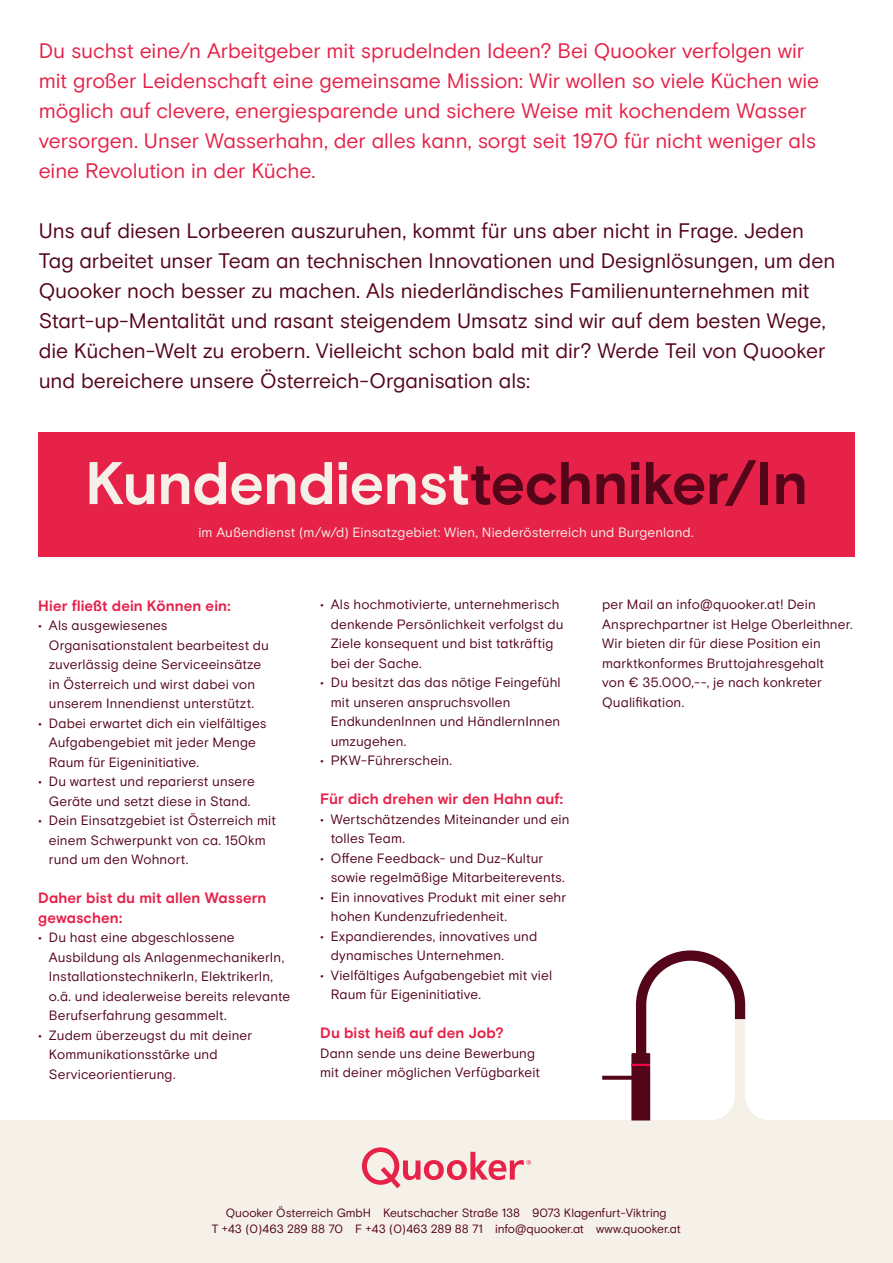
<style>
.page{position:relative;width:893px;height:1263px;background:#fff}
.page>*{position:absolute;margin:0;border:0;box-sizing:border-box;transform-origin:0 0}
.t1{font:700 60px "Basis Grotesque Pro";letter-spacing:-.01em;color:#f5f1e9}
.t2{font:21px/30px "Basis Grotesque Pro";letter-spacing:-.005em;color:#54051a}
.t3{font:21px/30px "Basis Grotesque Pro";letter-spacing:-.005em;color:#e62249}
.t4{font:700 15px/19.5px "Basis Grotesque Pro";letter-spacing:.005em;color:#e62249}
.t5{font:13.5px/19.5px "Basis Grotesque Pro";letter-spacing:.01em;color:#54051a}
.t6{font:13.5px "Basis Grotesque Pro";letter-spacing:.01em;color:#f5f1e9}
.t7{font:12px/16.5px "Basis Grotesque Pro";color:#54051a;text-align:center}
.s1{color:#54051a}
</style>
<div class="page">
<div style="left:38px;top:432px;width:817px;height:125px;background:#e62249"></div>
<div style="left:0;top:1120px;width:893px;height:143px;background:#f5f1e9"></div>
<svg style="left:602px;top:950px;width:161px;height:170px"></svg>
<svg style="left:362px;top:1147px;width:169px;height:41px"></svg>
<p class="t3" style="left:39px;top:36px;width:782px">Du suchst eine/n Arbeitgeber mit sprudelnden Ideen? Bei Quooker verfolgen wir mit großer Leidenschaft eine gemeinsame Mission: Wir wollen so viele Küchen wie möglich auf clevere, energiesparende und sichere Weise mit kochendem Wasser versorgen. Unser Wasserhahn, der alles kann, sorgt seit 1970 für nicht weniger als eine Revolution in der Küche.</p>
<p class="t2" style="left:39px;top:216px;width:798px">Uns auf diesen Lorbeeren auszuruhen, kommt für uns aber nicht in Frage. Jeden Tag arbeitet unser Team an technischen Innovationen und Designlösungen, um den Quooker noch besser zu machen. Als niederländisches Familienunternehmen mit Start-up-Mentalität und rasant steigendem Umsatz sind wir auf dem besten Wege, die Küchen-Welt zu erobern. Vielleicht schon bald mit dir? Werde Teil von Quooker und bereichere unsere Österreich-Organisation als:</p>
<h1 class="t1" style="left:85px;top:448px;width:724px">Kundendienst<span class="s1">techniker/In</span></h1>
<p class="t6" style="left:198px;top:524px;width:497px">im Außendienst (m/w/d) Einsatzgebiet: Wien, Niederösterreich und Burgenland.</p>
<p class="t4" style="left:38px;top:596px;width:194px">Hier fließt dein Können ein:</p>
<p class="t5" style="left:49px;top:616px;width:222px;text-indent:-11px">• Als ausgewiesenes<br>Organisationstalent bearbeitest du zuverlässig deine Serviceeinsätze in Österreich und wirst dabei von unserem Innendienst unterstützt.</p>
<p class="t5" style="left:49px;top:714px;width:219px;text-indent:-11px">• Dabei erwartet dich ein vielfältiges<br>Aufgabengebiet mit jeder Menge<br>Raum für Eigeninitiative.</p>
<p class="t5" style="left:38px;top:772px;width:218px;text-align:center">• Du wartest und reparierst unsere<br>Geräte und setzt diese in Stand.</p>
<p class="t5" style="left:49px;top:811px;width:229px;text-indent:-11px">• Dein Einsatzgebiet ist Österreich mit einem Schwerpunkt von ca. 150km rund um den Wohnort.</p>
<p class="t4" style="left:38px;top:889px;width:230px">Daher bist du mit allen Wassern gewaschen:</p>
<p class="t5" style="left:49px;top:928px;width:243px;text-indent:-11px">• Du hast eine abgeschlossene Ausbildung als AnlagenmechanikerIn, InstallationstechnikerIn, ElektrikerIn, o.ä. und idealerweise bereits relevante Berufserfahrung gesammelt.</p>
<p class="t5" style="left:49px;top:1026px;width:205px;text-indent:-11px">• Zudem überzeugst du mit deiner<br>Kommunikationsstärke und<br>Serviceorientierung.</p>
<p class="t5" style="left:331px;top:595px;width:234px;text-indent:-11px">• Als hochmotivierte, unternehmerisch denkende Persönlichkeit verfolgst du<br>Ziele konsequent und bist tatkräftig bei der Sache.</p>
<p class="t5" style="left:331px;top:673px;width:231px;text-indent:-11px">• Du besitzt das das nötige Feingefühl mit unseren anspruchsvollen<br>EndkundenInnen und HändlernInnen umzugehen.</p>
<p class="t5" style="left:320px;top:751px;width:133px">• PKW-Führerschein.</p>
<p class="t4" style="left:320px;top:790px;width:244px">Für dich drehen wir den Hahn auf:</p>
<p class="t5" style="left:331px;top:810px;width:240px;text-indent:-11px">• Wertschätzendes Miteinander und ein tolles Team.</p>
<p class="t5" style="left:331px;top:849px;width:236px;text-indent:-11px">• Offene Feedback- und Duz-Kultur sowie regelmäßige Mitarbeiterevents.</p>
<p class="t5" style="left:331px;top:888px;width:237px;text-indent:-11px">• Ein innovatives Produkt mit einer sehr hohen Kundenzufriedenheit.</p>
<p class="t5" style="left:331px;top:927px;width:208px;text-indent:-11px">• Expandierendes, innovatives und dynamisches Unternehmen.</p>
<p class="t5" style="left:331px;top:966px;width:223px;text-indent:-11px">• Vielfältiges Aufgabengebiet mit viel<br>Raum für Eigeninitiative.</p>
<p class="t4" style="left:320px;top:1024px;width:185px">Du bist heiß auf den Job?</p>
<p class="t5" style="left:320px;top:1044px;width:221px">Dann sende uns deine Bewerbung mit deiner möglichen Verfügbarkeit</p>
<p class="t5" style="left:602px;top:595px;width:252px">per Mail an info@quooker.at! Dein Ansprechpartner ist Helge Oberleithner.<br>Wir bieten dir für diese Position ein marktkonformes Bruttojahresgehalt<br>von € 35.000,--, je nach konkreter Qualifikation.</p>
<p class="t7" style="left:212px;top:1204px;width:471px">Quooker Österreich GmbH Keutschacher Straße 138 9073 Klagenfurt-Viktring<br>T +43 (0)463 289 88 70 F +43 (0)463 289 88 71 info@quooker.at www.quooker.at</p>
</div>
